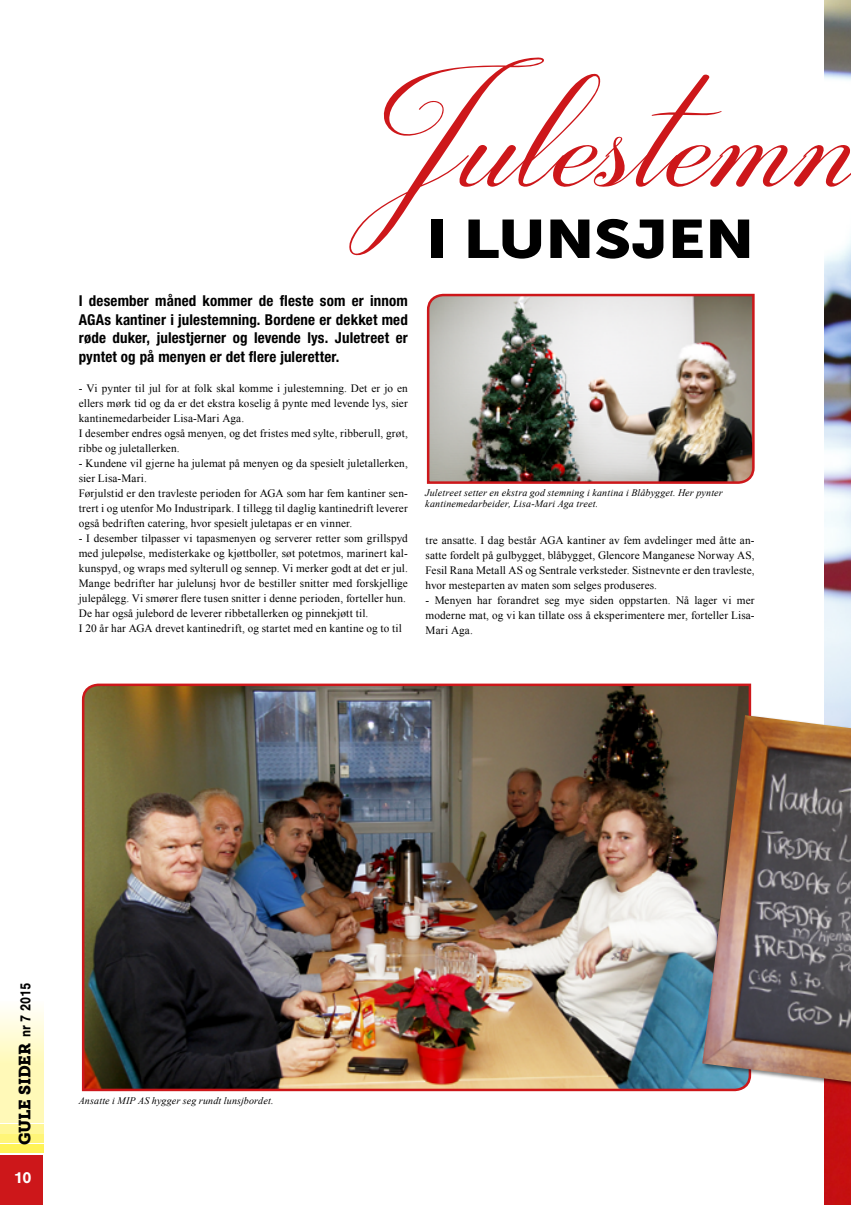
<style>
.page{position:relative;width:851px;height:1205px;background:#fff}
.page>*{position:absolute;margin:0;border:0;box-sizing:border-box;transform-origin:0 0}
.t1{font:170px "Darleston";letter-spacing:.005em;color:#cd171a;scale:1.2 1}
.t2{font:53.75px "Museo Sans 900";letter-spacing:-.015em;color:#000;scale:1.2 1}
.t3{font:16.25px "Museo Slab 900";letter-spacing:-.01em;color:#000}
.t4{font:700 16.25px "Nimbus San";color:#fff}
.t5{font:700 condensed 15px/18.8px "Helvetica Neue";letter-spacing:.01em;color:#000;text-align:justify}
.t6{font:11.25px/15px "Times New Roman";letter-spacing:.01em;color:#000}
.t7{font:italic 10px/11.2px "Times New Roman";letter-spacing:.015em;color:#000}
.s1{font-family:"Nimbus San";font-weight:700;font-size:15px}
</style>
<div class="page">
<img style="left:824px;top:0;width:26px;height:1205px">
<div style="left:0;top:1155px;width:43px;height:50px;background:#cd171a"></div>
<svg style="left:0;top:1009px;width:43px;height:114px;fill:#fff9b8"></svg>
<div style="left:0;top:1124px;width:43px;height:9px;background:#fff797"></div>
<div style="left:0;top:1134px;width:43px;height:9px;background:#fff578"></div>
<div style="left:0;top:1144px;width:43px;height:9px;background:#fff357"></div>
<img style="left:81px;top:683px;width:671px;height:409px">
<div style="left:701px;top:714px;width:149px;height:387px;background:#000;opacity:.48"></div>
<img style="left:702px;top:715px;width:148px;height:366px">
<img style="left:426px;top:293px;width:329px;height:191px">
<h1 class="t1" style="left:349px;top:36px;width:434px">Julestemn</h1>
<h2 class="t2" style="left:426px;top:209px;width:275px">I LUNSJEN</h2>
<h3 class="t5" style="left:79px;top:291px;width:330px">I desember måned kommer de fleste som er innom AGAs kantiner i julestemning. Bordene er dekket med røde duker, julestjerner og levende lys. Juletreet er pyntet og på menyen er det flere juleretter.</h3>
<p class="t6" style="left:79px;top:381px;width:330px">- Vi pynter til jul for at folk skal komme i julestemning. Det er jo en ellers mørk tid og da er det ekstra koselig å pynte med levende lys, sier kantinemedarbeider Lisa-Mari Aga.<br>I desember endres også menyen, og det fristes med sylte, ribberull, grøt, ribbe og juletallerken.</p>
<p class="t6" style="left:79px;top:456px;width:330px">- Kundene vil gjerne ha julemat på menyen og da spesielt juletallerken, sier Lisa-Mari.<br>Førjulstid er den travleste perioden for AGA som har fem kantiner sen&shy;trert i og utenfor Mo Industripark. I tillegg til daglig kantinedrift leverer også bedriften catering, hvor spesielt juletapas er en vinner.</p>
<p class="t6" style="left:79px;top:531px;width:330px">- I desember tilpasser vi tapasmenyen og serverer retter som grillspyd med julepølse, medisterkake og kjøttboller, søt potetmos, marinert kal&shy;kunspyd, og wraps med sylterull og sennep. Vi merker godt at det er jul.<br>Mange bedrifter har julelunsj hvor de bestiller snitter med forskjellige julepålegg. Vi smører flere tusen snitter i denne perioden, forteller hun.<br>De har også julebord de leverer ribbetallerken og pinnekjøtt til.<br>I 20 år har AGA drevet kantinedrift, og startet med en kantine og to til</p>
<p class="t6" style="left:425px;top:533px;width:330px;text-align:justify">tre ansatte. I dag består AGA kantiner av fem avdelinger med åtte an&shy;satte fordelt på gulbygget, blåbygget, Glencore Manganese Norway AS, Fesil Rana Metall AS og Sentrale verksteder. Sistnevnte er den travleste, hvor mesteparten av maten som selges produseres.</p>
<p class="t7" style="left:425px;top:487px;width:299px">Juletreet setter en ekstra god stemning i kantina i Blåbygget. Her pynter kantinemedarbeider, Lisa-Mari Aga treet.</p>
<p class="t6" style="left:425px;top:593px;width:330px;text-align:justify">- Menyen har forandret seg mye siden oppstarten. Nå lager vi mer moderne mat, og vi kan tillate oss å eksperimentere mer, forteller Lisa-Mari Aga.</p>
<h3 class="t3" style="left:15px;top:1145px;width:163px;rotate:-90deg">GULE SIDER <span class="s1">nr 7 2015</span></h3>
<h3 class="t4" style="left:14px;top:1168px;width:19px">10</h3>
<p class="t7" style="left:79px;top:1094px;width:196px">Ansatte i MIP AS hygger seg rundt lunsjbordet.</p>
</div>
